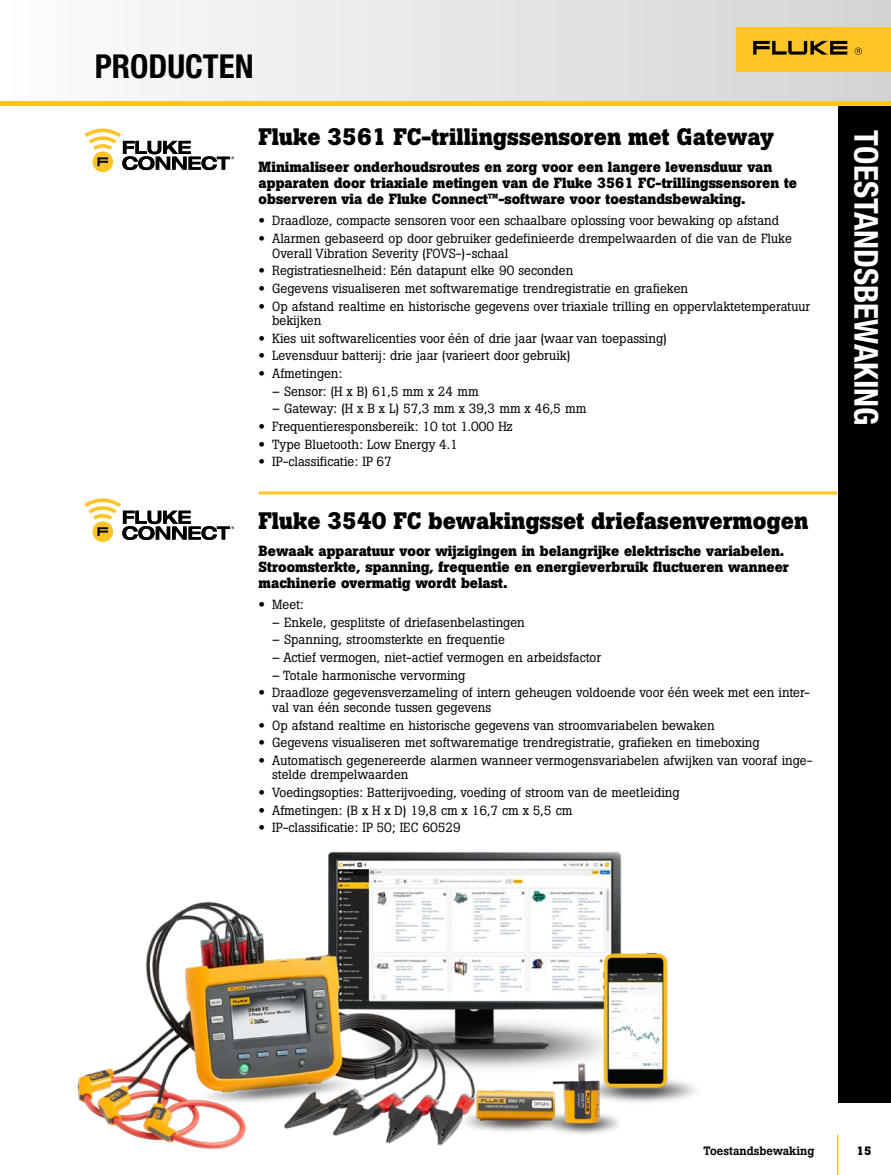
<style>
.page{position:relative;width:891px;height:1175px;background:#fff}
.page>*{position:absolute;margin:0;border:0;box-sizing:border-box;transform-origin:0 0}
.t1{font:700 condensed 33px "Helvetica Neue LT Pro";color:#fff}
.t2{font:700 condensed 33px "Helvetica Neue LT Pro";color:#000}
.t3{font:700 23.7px "Boton Pro";color:#000}
.t4{font:700 14.7px/16.2px "Boton Pro";color:#000}
.t5{font:13.2px/14.5px "Boton Pro";color:#000}
.t6{font:500 12px "Boton Pro";color:#000}
.t7{font:700 12px "Boton Pro";color:#000}
.s1{font-family:"Helvetica Neue LT Std";font-weight:700;font-stretch:expanded}
</style>
<div class="page">
<div style="left:0;top:0;width:891px;height:103px;background:linear-gradient(to right,#fdfcfd,#d2d3d5)"></div>
<div style="left:0;top:101px;width:891px;height:5px;background:#ffc425"></div>
<div style="left:736px;top:27px;width:155px;height:45px;background:#ffc425"></div>
<svg style="left:753px;top:41px;width:94px;height:14px"></svg>
<svg style="left:855px;top:48px;width:7px;height:7px"></svg>
<div style="left:838px;top:106px;width:53px;height:996px;background:#000"></div>
<hr style="left:837px;top:1134px;width:1px;height:40px;background:#ffc425">
<hr style="left:259px;top:491px;width:578px;height:3px;background:#ffc425">
<img style="left:77px;top:851px;width:619px;height:298px">
<svg style="left:92px;top:151px;width:21px;height:21px"></svg>
<svg style="left:84px;top:129px;width:150px;height:41px"></svg>
<svg style="left:92px;top:521px;width:21px;height:21px"></svg>
<svg style="left:84px;top:498px;width:150px;height:42px"></svg>
<h1 class="t2" style="left:95px;top:46px;width:160px">PRODUCTEN</h1>
<h2 class="t3" style="left:259px;top:121px;width:517px">Fluke 3561 FC-trillingssensoren met Gateway</h2>
<p class="t4" style="left:259px;top:159px;width:540px">Minimaliseer onderhoudsroutes en zorg voor een langere levensduur van apparaten door triaxiale metingen van de Fluke 3561 FC-trillingssensoren te observeren via de Fluke Connect™-software voor toestandsbewaking.</p>
<p class="t5" style="left:259px;top:213px;width:522px"><span class="s1">•</span> Draadloze, compacte sensoren voor een schaalbare oplossing voor bewaking op afstand</p>
<p class="t5" style="left:272px;top:231px;width:521px;text-indent:-14px"><span class="s1">•</span> Alarmen gebaseerd op door gebruiker gedefinieerde drempelwaarden of die van de Fluke<br>Overall Vibration Severity (FOVS-)-schaal</p>
<p class="t5" style="left:259px;top:263px;width:316px"><span class="s1">•</span> Registratiesnelheid: Eén datapunt elke 90 seconden</p>
<p class="t5" style="left:259px;top:281px;width:431px"><span class="s1">•</span> Gegevens visualiseren met softwarematige trendregistratie en grafieken</p>
<p class="t5" style="left:272px;top:299px;width:540px;text-indent:-14px"><span class="s1">•</span> Op afstand realtime en historische gegevens over triaxiale trilling en oppervlaktetemperatuur bekijken</p>
<p class="t5" style="left:259px;top:331px;width:410px"><span class="s1">•</span> Kies uit softwarelicenties voor één of drie jaar (waar van toepassing)</p>
<p class="t5" style="left:259px;top:348px;width:313px"><span class="s1">•</span> Levensduur batterij: drie jaar (varieert door gebruik)</p>
<p class="t5" style="left:259px;top:366px;width:85px"><span class="s1">•</span> Afmetingen:</p>
<p class="t5" style="left:272px;top:384px;width:208px">– Sensor: (H x B) 61,5 mm x 24 mm</p>
<p class="t5" style="left:272px;top:401px;width:316px">– Gateway: (H x B x L) 57,3 mm x 39,3 mm x 46,5 mm</p>
<p class="t5" style="left:259px;top:419px;width:255px"><span class="s1">•</span> Frequentieresponsbereik: 10 tot 1.000 Hz</p>
<p class="t5" style="left:259px;top:437px;width:201px"><span class="s1">•</span> Type Bluetooth: Low Energy 4.1</p>
<p class="t5" style="left:259px;top:454px;width:135px"><span class="s1">•</span> IP-classificatie: IP 67</p>
<h2 class="t3" style="left:259px;top:505px;width:551px">Fluke 3540 FC bewakingsset driefasenvermogen</h2>
<p class="t4" style="left:259px;top:542px;width:532px">Bewaak apparatuur voor wijzigingen in belangrijke elektrische variabelen.<br>Stroomsterkte, spanning, frequentie en energieverbruik fluctueren wanneer machinerie overmatig wordt belast.</p>
<p class="t5" style="left:259px;top:597px;width:47px"><span class="s1">•</span> Meet:</p>
<p class="t5" style="left:272px;top:615px;width:254px">– Enkele, gesplitste of driefasenbelastingen</p>
<p class="t5" style="left:272px;top:632px;width:234px">– Spanning, stroomsterkte en frequentie</p>
<p class="t5" style="left:272px;top:650px;width:330px">– Actief vermogen, niet-actief vermogen en arbeidsfactor</p>
<p class="t5" style="left:272px;top:668px;width:195px">– Totale harmonische vervorming</p>
<p class="t5" style="left:272px;top:685px;width:539px;text-indent:-14px"><span class="s1">•</span> Draadloze gegevensverzameling of intern geheugen voldoende voor één week met een inter&shy;val van één seconde tussen gegevens</p>
<p class="t5" style="left:259px;top:717px;width:458px"><span class="s1">•</span> Op afstand realtime en historische gegevens van stroomvariabelen bewaken</p>
<p class="t5" style="left:259px;top:735px;width:503px"><span class="s1">•</span> Gegevens visualiseren met softwarematige trendregistratie, grafieken en timeboxing</p>
<p class="t5" style="left:272px;top:753px;width:542px;text-indent:-14px"><span class="s1">•</span> Automatisch gegenereerde alarmen wanneer vermogensvariabelen afwijken van vooraf inge&shy;stelde drempelwaarden</p>
<p class="t5" style="left:259px;top:785px;width:423px"><span class="s1">•</span> Voedingsopties: Batterijvoeding, voeding of stroom van de meetleiding</p>
<p class="t5" style="left:259px;top:803px;width:315px"><span class="s1">•</span> Afmetingen: (B x H x D) 19,8 cm x 16,7 cm x 5,5 cm</p>
<p class="t5" style="left:259px;top:820px;width:204px"><span class="s1">•</span> IP-classificatie: IP 50; IEC 60529</p>
<h1 class="t1" style="left:886px;top:130px;width:297px;rotate:90deg">TOESTANDSBEWAKING</h1>
<p class="t6" style="left:704px;top:1142px;width:112px">Toestandsbewaking</p>
<p class="t7" style="left:856px;top:1142px;width:16px">15</p>
</div>
